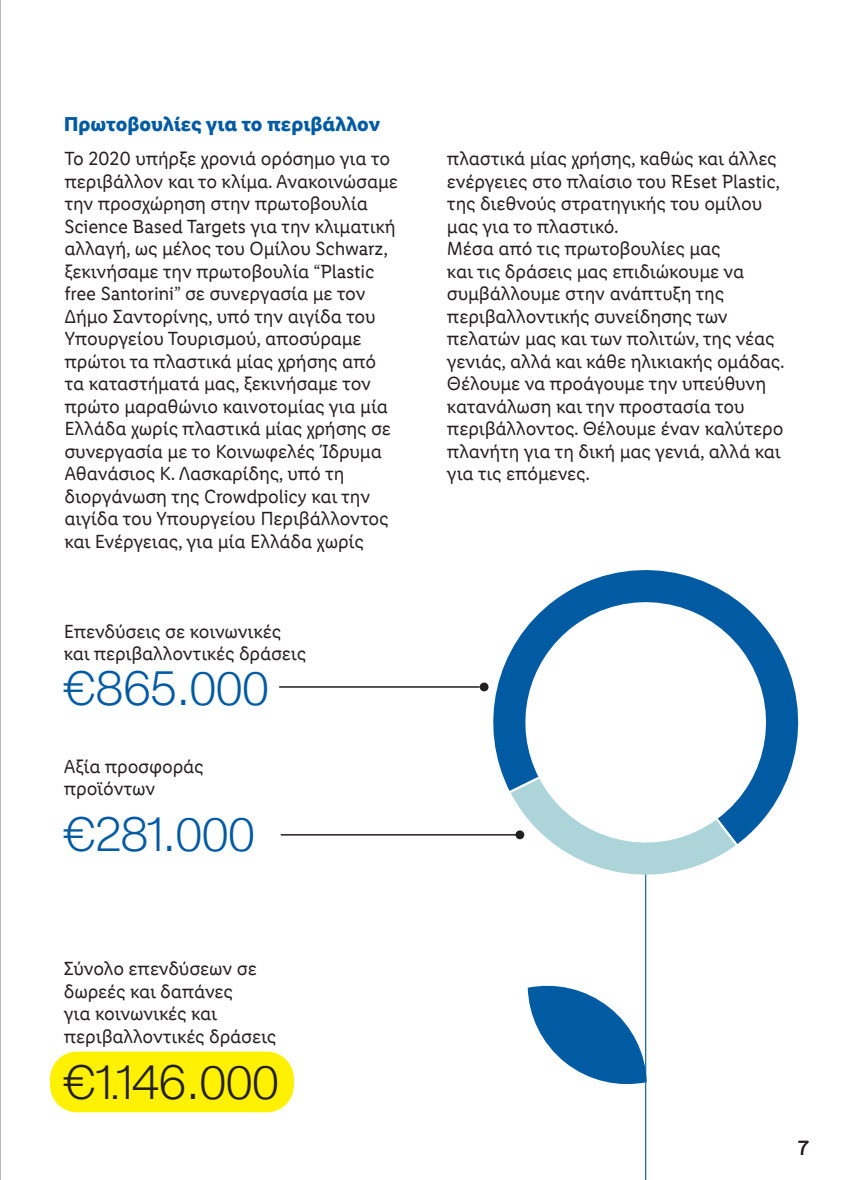
<style>
.page{position:relative;width:862px;height:1180px;background:#fff}
.page>*{position:absolute;margin:0;border:0;box-sizing:border-box;transform-origin:0 0}
.t1{font:300 47.25px "Helvetica Now Display";letter-spacing:-.015em;color:#015aa2}
.t2{font:300 47.25px "Helvetica Now Display";color:#231f20}
.t3{font:700 20.25px "Lidl Font Pro";color:#005ba2}
.t4{font:20.25px "ABC Favorit Pro";color:#231f20}
.t5{font:19.12px/22.5px "Lidl Font Pro";letter-spacing:-.01em;color:#231f20}
.s1{font-family:"Helvetica Neue"}
</style>
<div class="page">
<div style="left:50px;top:1052px;width:244px;height:60px;background:#fff101;border-radius:27px"></div>
<hr style="left:281px;top:834px;width:238px;height:2px;background:#231f20">
<hr style="left:279px;top:686px;width:200px;height:2px;background:#231f20">
<svg style="left:527px;top:985px;width:117px;height:100px"></svg>
<hr style="left:644px;top:862px;width:2px;height:318px;background:#005ba2">
<svg style="left:476px;top:570px;width:323px;height:272px"></svg>
<svg style="left:506px;top:775px;width:234px;height:120px"></svg>
<hr style="left:0;top:0;width:1px;height:1180px;background:#7e8083">
<p class="t3" style="left:64px;top:112px;width:318px">Πρωτοβουλίες για το περιβάλλον</p>
<p class="t5" style="left:64px;top:147px;width:335px">Το 2020 υπήρξε χρονιά ορόσημο για το περιβάλλον και το κλίμα. Ανακοινώσαμε την προσχώρηση στην πρωτοβουλία Science Based Targets για την κλιματική αλλαγή, ως μέλος του Ομίλου Schwarz, ξεκινήσαμε την πρωτοβουλία “Plastic free Santorini” σε συνεργασία με τον Δήμο Σαντορίνης, υπό την αιγίδα του Υπουργείου Τουρισμού, αποσύραμε πρώτοι τα πλαστικά μίας χρήσης από τα καταστήματά μας, ξεκινήσαμε τον πρώτο μαραθώνιο καινοτομίας για μία Ελλάδα χωρίς πλαστικά μίας χρήσης σε συνεργασία με το Κοινωφελές Ίδρυμα Αθανάσιος Κ. Λασκαρίδης, υπό τη διοργάνωση της Crowdpolicy και την αιγίδα του Υπουργείου Περιβάλλοντος και Ενέργειας, για μία Ελλάδα χωρίς</p>
<p class="t5" style="left:446px;top:147px;width:334px">πλαστικά μίας χρήσης, καθώς και άλλες ενέργειες στο πλαίσιο του REset Plastic, της διεθνούς στρατηγικής του ομίλου μας για το πλαστικό.</p>
<p class="t5" style="left:446px;top:237px;width:339px">Μέσα από τις πρωτοβουλίες μας<br>και τις δράσεις μας επιδιώκουμε να συμβάλλουμε στην ανάπτυξη της περιβαλλοντικής συνείδησης των πελατών μας και των πολιτών, της νέας γενιάς, αλλά και κάθε ηλικιακής ομάδας.<br>Θέλουμε να προάγουμε την υπεύθυνη κατανάλωση και την προστασία του περιβάλλοντος. Θέλουμε έναν καλύτερο πλανήτη για τη δική μας γενιά, αλλά και για τις επόμενες.</p>
<p class="t5" style="left:64px;top:620px;width:219px">Επενδύσεις σε κοινωνικές</p>
<p class="t5" style="left:64px;top:642px;width:244px">και περιβαλλοντικές δράσεις</p>
<p class="t1" style="left:64px;top:656px;width:206px">€865<span class="s1">.000</span></p>
<p class="t5" style="left:64px;top:755px;width:141px">Αξία προσφοράς προϊόντων</p>
<p class="t1" style="left:64px;top:802px;width:192px">€281<span class="s1">.000</span></p>
<p class="t5" style="left:64px;top:957px;width:214px">Σύνολο επενδύσεων σε δωρεές και δαπάνες<br>για κοινωνικές και περιβαλλοντικές δράσεις</p>
<p class="t2" style="left:64px;top:1050px;width:216px">€1.146<span class="s1">.000</span></p>
<p class="t4" style="left:797px;top:1136px;width:12px">7</p>
</div>
